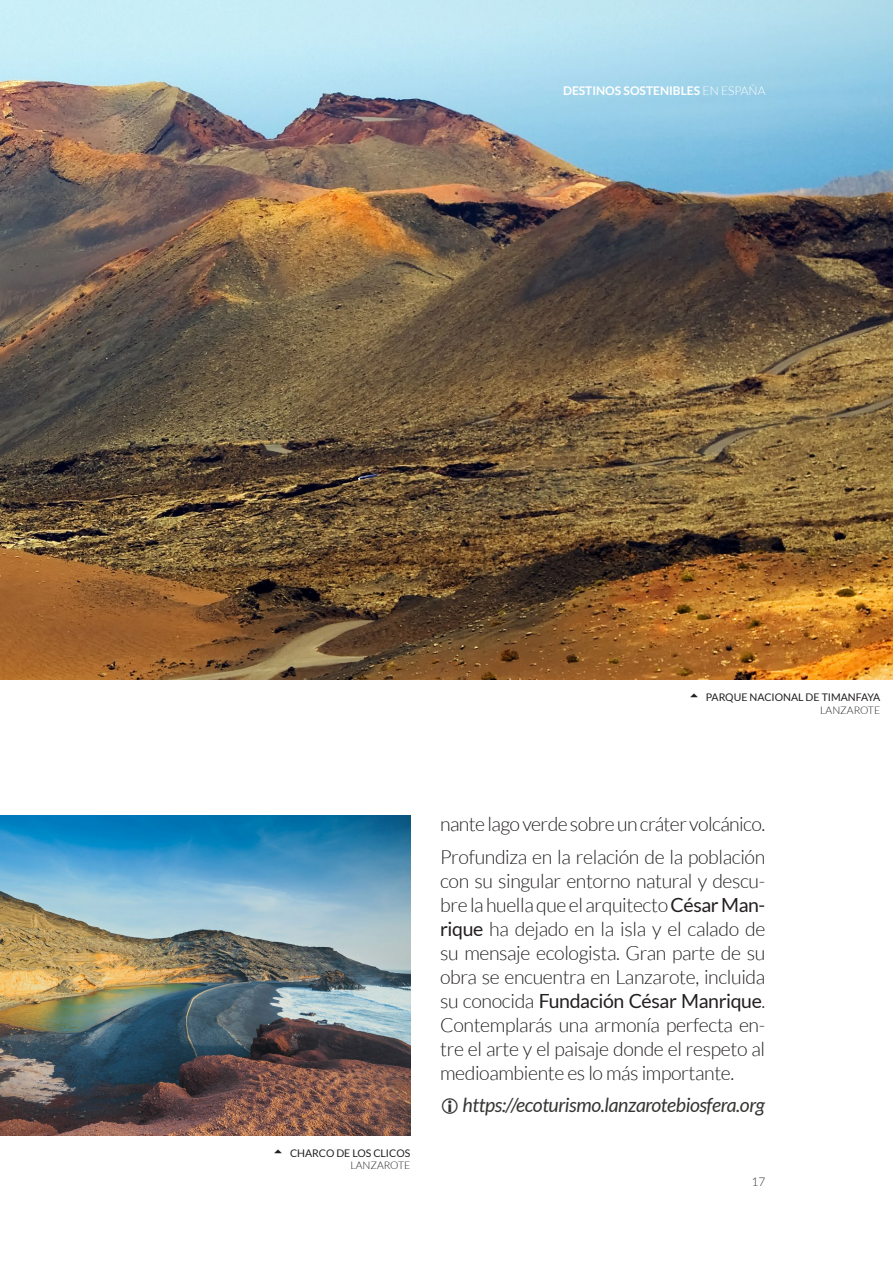
<style>
.page{position:relative;width:893px;height:1263px;background:#fff}
.page>*{position:absolute;margin:0;border:0;box-sizing:border-box;transform-origin:0 0}
.Body{font:300 19.5px/24px "Lato";letter-spacing:-.02em;color:#231f20;text-align:justify}
.t1{font:italic 19.5px "Lato";letter-spacing:-.02em;color:#353534}
.t2{font:700 12px "Lato";color:#fff}
.t3{font:300 12px "Lato";color:#353534}
.t4{font:10.5px "Lato";color:#231f20}
.SUBPIE_ARRIBA{font:300 10.5px "Lato";color:#231f20}
.s1{font-weight:300}
.s2{font-weight:400}
</style>
<div class="page">
<img style="left:0;top:0;width:893px;height:679px">
<img style="left:0;top:816px;width:410px;height:319px">
<p class="t2" style="left:563px;top:83px;width:204px">DESTINOS SOSTENIBLES <span class="s1">EN ESPAÑA</span></p>
<p class="t4" style="left:706px;top:692px;width:176px">PARQUE NACIONAL DE TIMANFAYA</p>
<p class="SUBPIE_ARRIBA" style="left:820px;top:705px;width:61px">LANZAROTE</p>
<p class="t4" style="left:290px;top:1147px;width:122px">CHARCO DE LOS CLICOS</p>
<p class="SUBPIE_ARRIBA" style="left:350px;top:1160px;width:61px">LANZAROTE</p>
<p class="Body" style="left:440px;top:812px;width:327px">nante lago verde sobre un cráter volcánico.</p>
<p class="Body" style="left:440px;top:845px;width:327px">Profundiza en la relación de la población con su singular entorno natural y descu&shy;bre la huella que el arquitecto <span class="s2">César Man&shy;rique</span> ha dejado en la isla y el calado de su mensaje ecologista. Gran parte de su obra se encuentra en Lanzarote, incluida su conocida <span class="s2">Fundación César Manrique</span>.<br>Contemplarás una armonía perfecta en&shy;tre el arte y el paisaje donde el respeto al medioambiente es lo más importante.</p>
<p class="t1" style="left:463px;top:1094px;width:304px">https://ecoturismo.lanzarotebiosfera.org</p>
<p class="t3" style="left:751px;top:1175px;width:15px">17</p>
</div>
